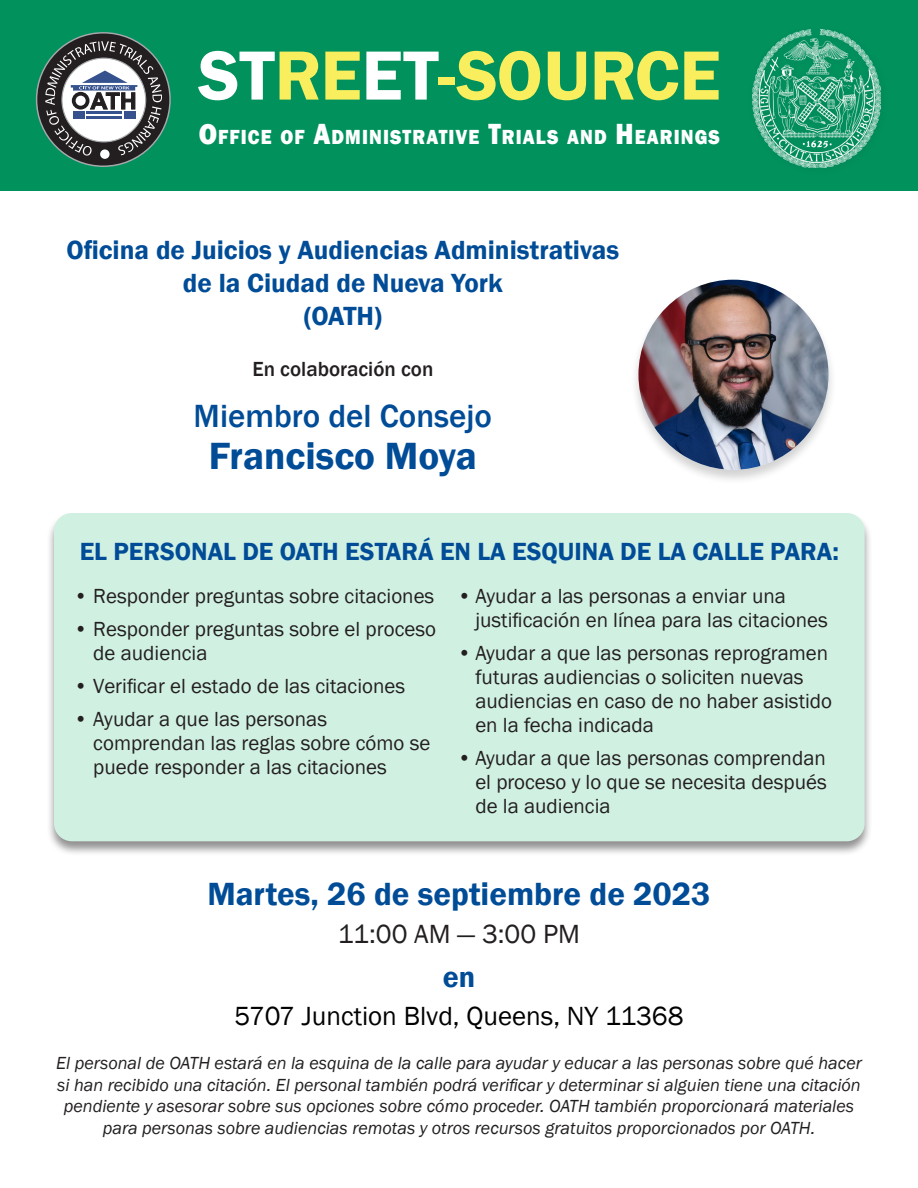
<style>
.page{position:relative;width:918px;height:1188px;background:#fff}
.page>*{position:absolute;margin:0;border:0;box-sizing:border-box;transform-origin:0 0}
.t1{font:600 72px "Franklin Gothic";letter-spacing:-.005em;color:#f9ef5e}
.t2{font:600 39px "Franklin Gothic";color:#004c97}
.t3{font:600 33px "Franklin Gothic";color:#004c97}
.t4{font:500 33px "Franklin Gothic";color:#004c97}
.t5{font:600 30px "Franklin Gothic";color:#004c97}
.t6{font:600 27px/33px "Franklin Gothic";color:#004c97;text-align:center}
.t7{font:27px "Franklin Gothic";color:#000}
.t8{font:27px "Franklin Gothic";color:#231f20}
.t9{font:600 25.5px "Franklin Gothic";color:#004c97}
.t10{font:21px/24px "Franklin Gothic";color:#231f20}
.t11{font:800 21px "Franklin Gothic";letter-spacing:.055em;color:#fff;scale:.89 1}
.t12{font:500 21px "Franklin Gothic";color:#231f20}
.t13{font:italic 18px/21.6px "Franklin Gothic";color:#231f20;text-align:center}
.s1{color:#fff}
.s2{font-size:30px}
</style>
<div class="page">
<div style="left:46px;top:512px;width:827px;height:344px;background:#231f20;opacity:.5"></div>
<div style="left:54px;top:513px;width:811px;height:328px;background:#d0f0e2;border-radius:18px"></div>
<div style="left:0;top:0;width:918px;height:190px;background:#00915d"></div>
<div style="left:37px;top:33px;width:133px;height:133px;background:#231f20;border-radius:50%"></div>
<svg style="left:100px;top:149px;width:10px;height:10px"></svg>
<svg style="left:45px;top:41px;width:117px;height:115px"></svg>
<img style="left:752px;top:29px;width:129px;height:138px">
<div style="left:630px;top:278px;width:206px;height:206px;background:#231f20;opacity:.2"></div>
<img style="left:638px;top:280px;width:191px;height:190px;border-radius:95px">
<p class="t1" style="left:198px;top:31px;width:524px"><span class="s1">ST</span>RE<span class="s1">ET</span>-SOURCE</p>
<p class="t11" style="left:199px;top:124px;width:587px"><span class="s2">O</span>FFICE OF <span class="s2">A</span>DMINISTRATIVE <span class="s2">T</span>RIALS AND <span class="s2">H</span>EARINGS</p>
<p class="t6" style="left:66px;top:234px;width:554px">Oficina de Juicios y Audiencias Administrativas de la Ciudad de Nueva York</p>
<p class="t6" style="left:304px;top:300px;width:80px">(OATH)</p>
<p class="t12" style="left:252px;top:356px;width:183px">En colaboración con</p>
<p class="t4" style="left:194px;top:396px;width:300px">Miembro del Consejo</p>
<p class="t2" style="left:209px;top:432px;width:269px">Francisco Moya</p>
<p class="t9" style="left:80px;top:536px;width:761px">EL PERSONAL DE OATH ESTARÁ EN LA ESQUINA DE LA CALLE PARA:</p>
<p class="t10" style="left:74px;top:585px;width:362px">• Responder preguntas sobre citaciones</p>
<p class="t10" style="left:93px;top:618px;width:344px;text-indent:-20px">• Responder preguntas sobre el proceso de audiencia</p>
<p class="t10" style="left:74px;top:675px;width:333px">• Verificar el estado de las citaciones</p>
<p class="t10" style="left:93px;top:708px;width:339px;text-indent:-20px">• Ayudar a que las personas comprendan las reglas sobre cómo se puede responder a las citaciones</p>
<p class="t10" style="left:475px;top:585px;width:354px;text-indent:-18px">• Ayudar a las personas a enviar una justificación en línea para las citaciones</p>
<p class="t10" style="left:475px;top:642px;width:358px;text-indent:-18px">• Ayudar a que las personas reprogramen futuras audiencias o soliciten nuevas audiencias en caso de no haber asistido en la fecha indicada</p>
<p class="t10" style="left:475px;top:747px;width:353px;text-align:justify;text-indent:-18px">• Ayudar a que las personas comprendan el proceso y lo que se necesita después de la audiencia</p>
<p class="t3" style="left:207px;top:873px;width:505px">Martes, 26 de septiembre de 2023</p>
<p class="t8" style="left:338px;top:917px;width:244px">11:00 AM — 3:00 PM</p>
<p class="t5" style="left:443px;top:958px;width:34px">en</p>
<p class="t7" style="left:234px;top:1000px;width:451px">5707 Junction Blvd, Queens, NY 11368</p>
<p class="t13" style="left:56px;top:1052px;width:807px">El personal de OATH estará en la esquina de la calle para ayudar y educar a las personas sobre qué hacer si han recibido una citación. El personal también podrá verificar y determinar si alguien tiene una citación pendiente y asesorar sobre sus opciones sobre cómo proceder. OATH también proporcionará materiales para personas sobre audiencias remotas y otros recursos gratuitos proporcionados por OATH.</p>
</div>
